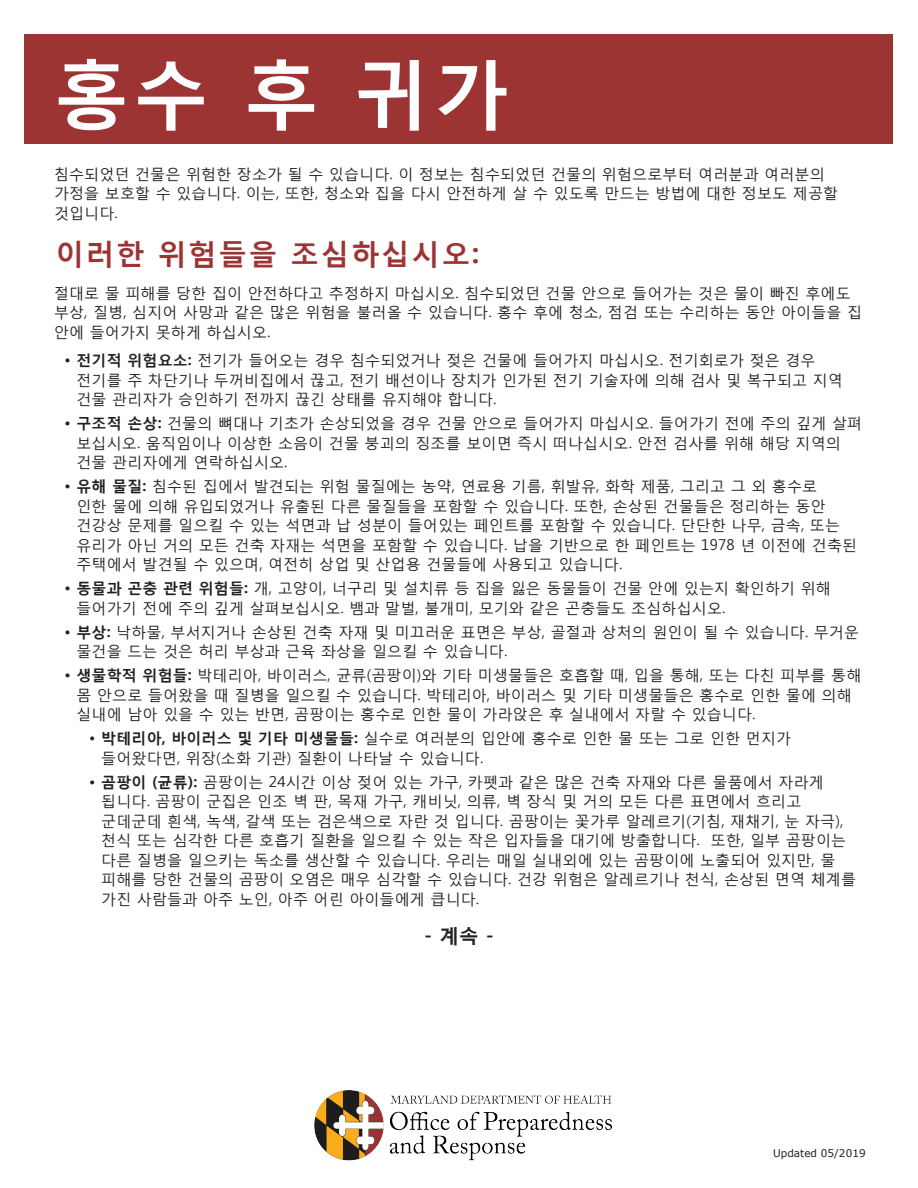
<style>
.page{position:relative;width:918px;height:1188px;background:#fff}
.page>*{position:absolute;margin:0;border:0;box-sizing:border-box;transform-origin:0 0}
.t1{font:700 75px "Malgun Gothic";color:#fff}
.t2{font:700 28.5px "Malgun Gothic";letter-spacing:.06em;color:#9c3434}
.t3{font:700 19.5px "Malgun Gothic";color:#231f20}
.t4{font:15px/19.5px "Malgun Gothic";letter-spacing:.01em;color:#231f20}
.t5{font:10.5px "Verdana";color:#231f20}
.s1{font-weight:700}
</style>
<div class="page">
<div style="left:25px;top:35px;width:868px;height:109px;background:#9c3434"></div>
<img style="left:314px;top:1090px;width:297px;height:71px">
<p class="t1" style="left:54px;top:46px;width:456px">홍수 후 귀가</p>
<p class="t4" style="left:54px;top:164px;width:786px">침수되었던 건물은 위험한 장소가 될 수 있습니다. 이 정보는 침수되었던 건물의 위험으로부터 여러분과 여러분의 가정을 보호할 수 있습니다. 이는, 또한, 청소와 집을 다시 안전하게 살 수 있도록 만드는 방법에 대한 정보도 제공할 것입니다.</p>
<p class="t2" style="left:56px;top:236px;width:425px">이러한 위험들을 조심하십시오:</p>
<p class="t4" style="left:54px;top:283px;width:810px">절대로 물 피해를 당한 집이 안전하다고 추정하지 마십시오. 침수되었던 건물 안으로 들어가는 것은 물이 빠진 후에도 부상, 질병, 심지어 사망과 같은 많은 위험을 불러올 수 있습니다. 홍수 후에 청소, 점검 또는 수리하는 동안 아이들을 집 안에 들어가지 못하게 하십시오.</p>
<p class="t4" style="left:76px;top:351px;width:768px;text-indent:-12px"><span class="s1">• 전기적 위험요소:</span> 전기가 들어오는 경우 침수되었거나 젖은 건물에 들어가지 마십시오. 전기회로가 젖은 경우 전기를 주 차단기나 두꺼비집에서 끊고, 전기 배선이나 장치가 인가된 전기 기술자에 의해 검사 및 복구되고 지역 건물 관리자가 승인하기 전까지 끊긴 상태를 유지해야 합니다.</p>
<p class="t4" style="left:76px;top:414px;width:787px;text-indent:-12px"><span class="s1">• 구조적 손상:</span> 건물의 뼈대나 기초가 손상되었을 경우 건물 안으로 들어가지 마십시오. 들어가기 전에 주의 깊게 살펴 보십시오. 움직임이나 이상한 소음이 건물 붕괴의 징조를 보이면 즉시 떠나십시오. 안전 검사를 위해 해당 지역의 건물 관리자에게 연락하십시오.</p>
<p class="t4" style="left:76px;top:477px;width:782px;text-indent:-12px"><span class="s1">• 유해 물질:</span> 침수된 집에서 발견되는 위험 물질에는 농약, 연료용 기름, 휘발유, 화학 제품, 그리고 그 외 홍수로<br>인한 물에 의해 유입되었거나 유출된 다른 물질들을 포함할 수 있습니다. 또한, 손상된 건물들은 정리하는 동안 건강상 문제를 일으킬 수 있는 석면과 납 성분이 들어있는 페인트를 포함할 수 있습니다. 단단한 나무, 금속, 또는 유리가 아닌 거의 모든 건축 자재는 석면을 포함할 수 있습니다. 납을 기반으로 한 페인트는 1978 년 이전에 건축된 주택에서 발견될 수 있으며, 여전히 상업 및 산업용 건물들에 사용되고 있습니다.</p>
<p class="t4" style="left:76px;top:579px;width:756px;text-indent:-12px"><span class="s1">• 동물과 곤충 관련 위험들:</span> 개, 고양이, 너구리 및 설치류 등 집을 잃은 동물들이 건물 안에 있는지 확인하기 위해 들어가기 전에 주의 깊게 살펴보십시오. 뱀과 말벌, 불개미, 모기와 같은 곤충들도 조심하십시오.</p>
<p class="t4" style="left:76px;top:622px;width:784px;text-indent:-12px"><span class="s1">• 부상:</span> 낙하물, 부서지거나 손상된 건축 자재 및 미끄러운 표면은 부상, 골절과 상처의 원인이 될 수 있습니다. 무거운 물건을 드는 것은 허리 부상과 근육 좌상을 일으킬 수 있습니다.</p>
<p class="t4" style="left:76px;top:666px;width:786px;text-indent:-12px"><span class="s1">• 생물학적 위험들:</span> 박테리아, 바이러스, 균류(곰팡이)와 기타 미생물들은 호흡할 때, 입을 통해, 또는 다친 피부를 통해 몸 안으로 들어왔을 때 질병을 일으킬 수 있습니다. 박테리아, 바이러스 및 기타 미생물들은 홍수로 인한 물에 의해 실내에 남아 있을 수 있는 반면, 곰팡이는 홍수로 인한 물이 가라앉은 후 실내에서 자랄 수 있습니다.</p>
<p class="t4" style="left:101px;top:729px;width:691px;text-indent:-12px"><span class="s1">• 박테리아, 바이러스 및 기타 미생물들:</span> 실수로 여러분의 입안에 홍수로 인한 물 또는 그로 인한 먼지가 들어왔다면, 위장(소화 기관) 질환이 나타날 수 있습니다.</p>
<p class="t4" style="left:101px;top:772px;width:756px;text-indent:-12px"><span class="s1">• 곰팡이 (균류):</span> 곰팡이는 24시간 이상 젖어 있는 가구, 카펫과 같은 많은 건축 자재와 다른 물품에서 자라게 됩니다. 곰팡이 군집은 인조 벽 판, 목재 가구, 캐비닛, 의류, 벽 장식 및 거의 모든 다른 표면에서 흐리고 군데군데 흰색, 녹색, 갈색 또는 검은색으로 자란 것 입니다. 곰팡이는 꽃가루 알레르기(기침, 재채기, 눈 자극), 천식 또는 심각한 다른 호흡기 질환을 일으킬 수 있는 작은 입자들을 대기에 방출합니다. 또한, 일부 곰팡이는 다른 질병을 일으키는 독소를 생산할 수 있습니다. 우리는 매일 실내외에 있는 곰팡이에 노출되어 있지만, 물 피해를 당한 건물의 곰팡이 오염은 매우 심각할 수 있습니다. 건강 위험은 알레르기나 천식, 손상된 면역 체계를 가진 사람들과 아주 노인, 아주 어린 아이들에게 큽니다.</p>
<p class="t3" style="left:424px;top:924px;width:71px">- 계속 -</p>
<p class="t5" style="left:773px;top:1146px;width:94px">Updated 05/2019</p>
</div>
